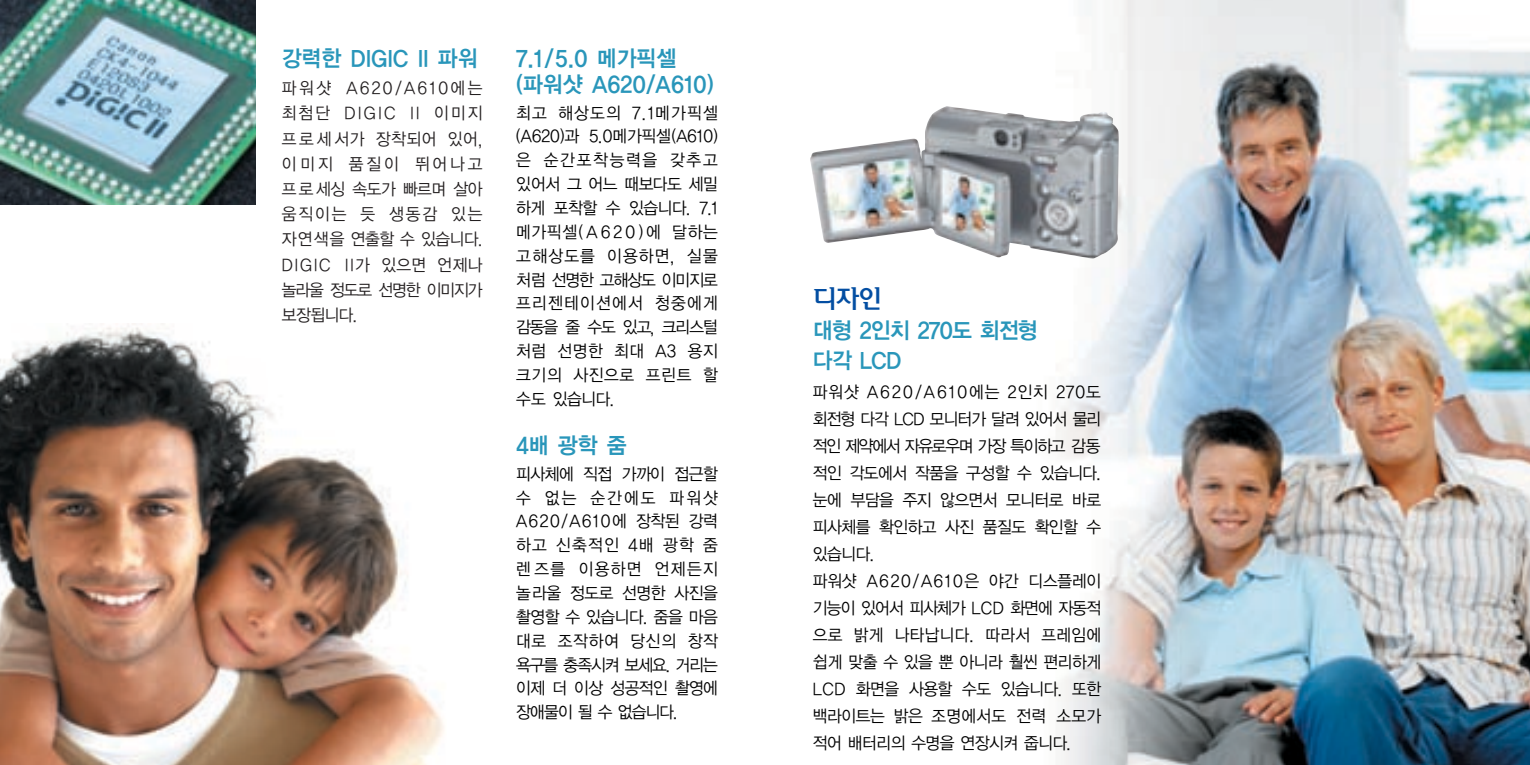
<style>
.page{position:relative;width:1530px;height:765px;background:#fff}
.page>*{position:absolute;margin:0;border:0;box-sizing:border-box;transform-origin:0 0}
.t1{font:24.75px "Soma M";color:#034ea2}
.t2{font:22.5px/25.7px "YGO14";letter-spacing:-.07em;color:#2996ba;scale:.95 1}
.t3{font:22.5px/30.2px "YGO14";letter-spacing:-.105em;color:#2996ba;scale:.95 1}
.t4{font:16.88px/23.8px "YGO12";letter-spacing:-.105em;color:#000;text-align:justify;scale:.95 1}
.t5{font:16.88px/25.2px "YGO12";letter-spacing:-.105em;color:#231f20;text-align:justify;scale:.95 1}
</style>
<div class="page">
<img style="left:0;top:0;width:255px;height:204px">
<img style="left:0;top:324px;width:444px;height:441px">
<img style="left:1056px;top:0;width:474px;height:765px">
<img style="left:810px;top:106px;width:309px;height:152px">
<h2 class="t2" style="left:281px;top:47px;width:209px">강력한 DIGIC II 파워</h2>
<p class="t5" style="left:281px;top:77px;width:214px">파워샷 A620/A610에는 최첨단 DIGIC II 이미지 프로세서가 장착되어 있어, 이미지 품질이 뛰어나고 프 로 세싱 속도가 빠르며 살아 움직이는 듯 생동감 있는 자연색을 연출할 수 있습니다.<br>DIGIC II가 있으면 언제나 놀라울 정도로 선명한 이미지가 보장됩니다.</p>
<h2 class="t2" style="left:515px;top:47px;width:211px">7.1/5.0 메가픽셀 (파워샷 A620/A610)</h2>
<p class="t4" style="left:515px;top:102px;width:215px">최고 해상도의 7.1메가픽셀 (A620)과 5.0메가픽셀(A610) 은 순간포착능력을 갖추고 있어서 그 어느 때보다도 세밀 하게 포착할 수 있습니다. 7.1 메가픽셀(A620)에 달하는 고해상도를 이용하면, 실물 처럼 선명한 고해상도 이미지로 프리젠테이션에서 청중에게 감동을 줄 수도 있고, 크리스털 처럼 선명한 최대 A3 용지 크기의 사진으로 프린트 할 수도 있습니다.</p>
<h2 class="t2" style="left:515px;top:434px;width:119px">4배 광학 줌</h2>
<p class="t4" style="left:515px;top:463px;width:215px">피사체에 직접 가까이 접근할 수 없는 순간에도 파워샷 A620/A610에 장착된 강력 하고 신축적인 4배 광학 줌 렌즈를 이용하면 언제든지 놀라울 정도로 선명한 사진을 촬영할 수 있습니다. 줌을 마음 대로 조작하여 당신의 창작 욕구를 충족시켜 보세요. 거리는 이제 더 이상 성공적인 촬영에 장애물이 될 수 없습니다.</p>
<h1 class="t1" style="left:812px;top:287px;width:72px">디자인</h1>
<h2 class="t3" style="left:812px;top:316px;width:240px">대형 2인치 270도 회전형 다각 LCD</h2>
<p class="t4" style="left:812px;top:380px;width:306px;line-height:27px;text-align:left">파워샷 A620/A610에는 2인치 270도 회전형 다각 LCD 모니터가 달려 있어서 물리 적인 제약에서 자유로우며 가장 특이하고 감동 적인 각도에서 작품을 구성할 수 있습니다. 눈에 부담을 주지 않으면서 모니터로 바로 피사체를 확인하고 사진 품질도 확인할 수 있습니다.<br>파워샷 A620/A610은 야간 디스플레이 기능이 있어서 피사체가 LCD 화면에 자동적 으로 밝게 나타납니다. 따라서 프레임에 쉽게 맞출 수 있을 뿐 아니라 훨씬 편리하게<br>LCD 화면을 사용할 수도 있습니다. 또한 백라이트는 밝은 조명에서도 전력 소모가 적어 배터리의 수명을 연장시켜 줍니다.</p>
</div>
